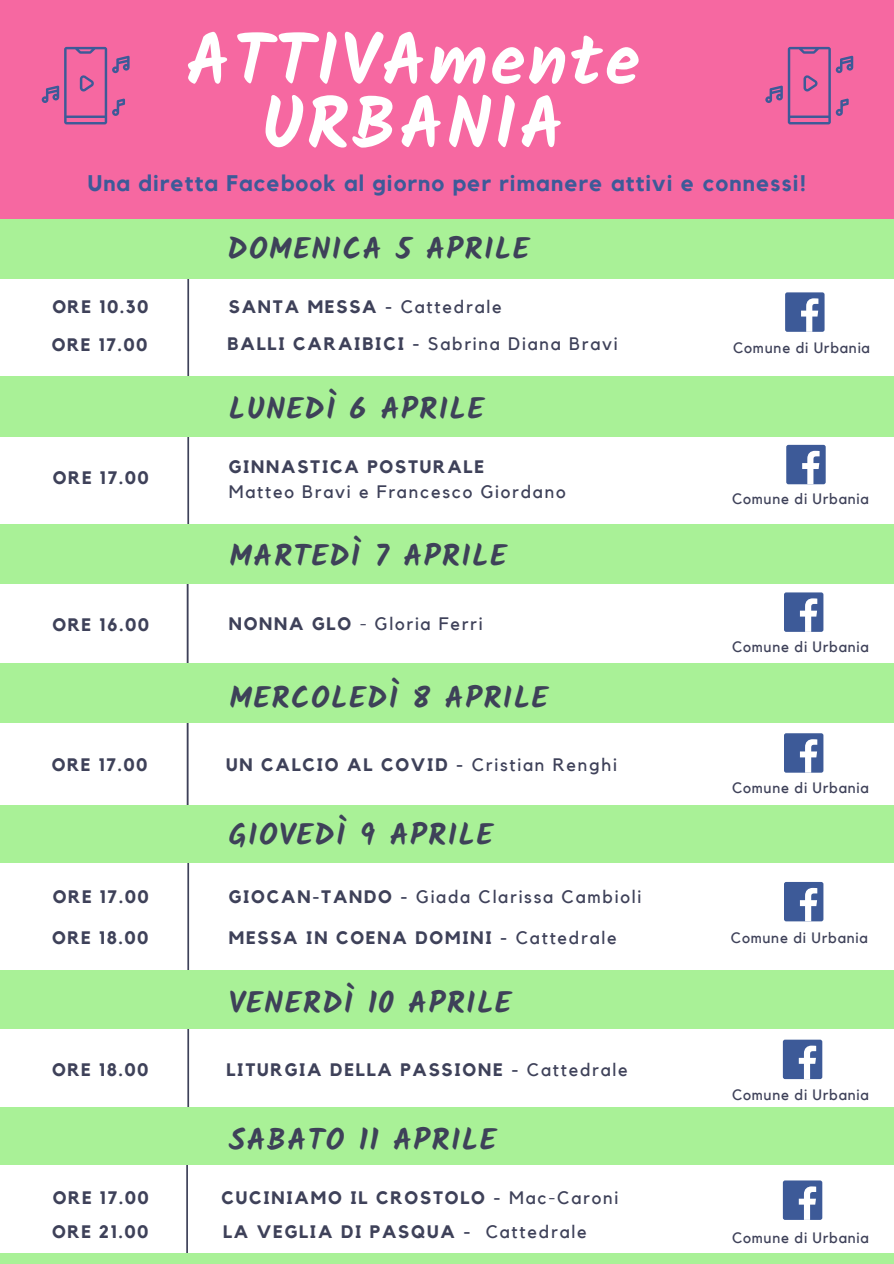
<style>
.page{position:relative;width:894px;height:1264px;background:#fff}
.page>*{position:absolute;margin:0;border:0;box-sizing:border-box;transform-origin:0 0}
.t1{font:700 70.95px/63.4px "Kalam";letter-spacing:.04em;color:#fff;text-align:center}
.t2{font:700 30px "Kalam";letter-spacing:.05em;color:#3e4159}
.t3{font:700 22.5px "Kollektif";letter-spacing:.05em;color:#3d5a98}
.t4{font:700 18px "Kollektif";letter-spacing:.1em;color:#3e4159}
.t5{font:18px "Kollektif";letter-spacing:.1em;color:#3e4159}
.t6{font:15px "Kollektif";letter-spacing:.05em;color:#3e4159}
.s1{font-weight:400}
.s2{font-weight:700}
</style>
<div class="page">
<div style="left:0;top:0;width:893px;height:263px;background:#f668a1"></div>
<svg style="left:182px;top:278px;width:12px;height:247px"></svg>
<div style="left:0;top:220px;width:893px;height:58px;background:#a9f197"></div>
<div style="left:0;top:376px;width:893px;height:60px;background:#a9f197"></div>
<svg style="left:181px;top:583px;width:13px;height:222px"></svg>
<div style="left:0;top:525px;width:893px;height:58px;background:#a9f197"></div>
<div style="left:0;top:664px;width:893px;height:58px;background:#a9f197"></div>
<svg style="left:181px;top:1164px;width:12px;height:89px"></svg>
<svg style="left:182px;top:862px;width:12px;height:245px"></svg>
<div style="left:0;top:805px;width:893px;height:57px;background:#a9f197"></div>
<div style="left:784px;top:292px;width:40px;height:40px;background:#3d5a98;border-radius:2px"></div>
<svg style="left:800px;top:298px;width:18px;height:34px"></svg>
<div style="left:0;top:1253px;width:893px;height:10px;background:#a9f197"></div>
<div style="left:0;top:970px;width:893px;height:58px;background:#a9f197"></div>
<div style="left:786px;top:445px;width:39px;height:39px;background:#3d5a98;border-radius:2px"></div>
<svg style="left:802px;top:451px;width:17px;height:33px"></svg>
<div style="left:783px;top:592px;width:40px;height:40px;background:#3d5a98;border-radius:2px"></div>
<svg style="left:799px;top:598px;width:18px;height:34px"></svg>
<div style="left:783px;top:733px;width:40px;height:39px;background:#3d5a98;border-radius:2px"></div>
<svg style="left:799px;top:739px;width:18px;height:33px"></svg>
<div style="left:783px;top:882px;width:40px;height:39px;background:#3d5a98;border-radius:2px"></div>
<svg style="left:799px;top:887px;width:18px;height:34px"></svg>
<div style="left:782px;top:1039px;width:40px;height:40px;background:#3d5a98;border-radius:2px"></div>
<svg style="left:798px;top:1045px;width:18px;height:34px"></svg>
<svg style="left:42px;top:47px;width:87px;height:77px"></svg>
<svg style="left:765px;top:47px;width:88px;height:77px"></svg>
<div style="left:0;top:1107px;width:893px;height:57px;background:#a9f197"></div>
<div style="left:782px;top:1180px;width:40px;height:39px;background:#3d5a98;border-radius:2px"></div>
<svg style="left:798px;top:1186px;width:18px;height:33px"></svg>
<h1 class="t1" style="left:185px;top:28px;width:455px">ATTIVAmente<br>URBANIA</h1>
<p class="t3" style="left:88px;top:173px;width:719px">Una diretta Facebook al giorno per rimanere attivi e connessi!</p>
<h2 class="t2" style="left:227px;top:231px;width:303px">DOMENICA 5 APRILE</h2>
<p class="t4" style="left:52px;top:299px;width:97px">ORE 10.30</p>
<p class="t4" style="left:229px;top:299px;width:274px">SANTA MESSA - <span class="s1">Cattedrale</span></p>
<p class="t4" style="left:52px;top:336px;width:97px">ORE 17.00</p>
<p class="t4" style="left:53px;top:469px;width:97px">ORE 17.00</p>
<p class="t5" style="left:227px;top:335px;width:391px"><span class="s2">BALLI CARAIBICI -</span> Sabrina Diana Bravi</p>
<h2 class="t2" style="left:229px;top:391px;width:257px">LUNEDÌ 6 APRILE</h2>
<p class="t4" style="left:229px;top:458px;width:257px">GINNASTICA POSTURALE</p>
<p class="t5" style="left:229px;top:483px;width:338px">Matteo Bravi e Francesco Giordano</p>
<h2 class="t2" style="left:229px;top:538px;width:279px">MARTEDÌ 7 APRILE</h2>
<p class="t4" style="left:52px;top:616px;width:98px">ORE 16.00</p>
<p class="t5" style="left:229px;top:615px;width:255px"><span class="s2">NONNA GLO</span> - Gloria Ferri</p>
<h2 class="t2" style="left:229px;top:680px;width:320px">MERCOLEDÌ 8 APRILE</h2>
<p class="t4" style="left:52px;top:756px;width:97px">ORE 17.00</p>
<p class="t4" style="left:226px;top:756px;width:392px">UN CALCIO AL COVID - <span class="s1">Cristian Renghi</span></p>
<p class="t4" style="left:53px;top:888px;width:97px">ORE 17.00</p>
<h2 class="t2" style="left:229px;top:817px;width:265px">GIOVEDÌ 9 APRILE</h2>
<p class="t5" style="left:229px;top:888px;width:413px"><span class="s2">GIOCAN-TANDO -</span> Giada Clarissa Cambioli</p>
<p class="t4" style="left:52px;top:929px;width:98px">ORE 18.00</p>
<p class="t4" style="left:229px;top:929px;width:389px">MESSA IN COENA DOMINI - <span class="s1">Cattedrale</span></p>
<h2 class="t2" style="left:229px;top:984px;width:284px">VENERDÌ 10 APRILE</h2>
<p class="t4" style="left:52px;top:1061px;width:98px">ORE 18.00</p>
<p class="t4" style="left:226px;top:1061px;width:402px">LITURGIA DELLA PASSIONE - <span class="s1">Cattedrale</span></p>
<p class="t4" style="left:53px;top:1189px;width:97px">ORE 17.00</p>
<h2 class="t2" style="left:229px;top:1122px;width:269px">SABATO 11 APRILE</h2>
<p class="t4" style="left:221px;top:1189px;width:398px">CUCINIAMO IL CROSTOLO - <span class="s1">Mac-Caroni</span></p>
<p class="t4" style="left:52px;top:1223px;width:98px">ORE 21.00</p>
<p class="t4" style="left:223px;top:1223px;width:365px">LA VEGLIA DI PASQUA - <span class="s1">Cattedrale</span></p>
<p class="t6" style="left:733px;top:341px;width:138px">Comune di Urbania</p>
<p class="t6" style="left:731px;top:491px;width:138px">Comune di Urbania</p>
<p class="t6" style="left:731px;top:640px;width:138px">Comune di Urbania</p>
<p class="t6" style="left:731px;top:781px;width:138px">Comune di Urbania</p>
<p class="t6" style="left:730px;top:930px;width:138px">Comune di Urbania</p>
<p class="t6" style="left:731px;top:1087px;width:138px">Comune di Urbania</p>
<p class="t6" style="left:731px;top:1230px;width:138px">Comune di Urbania</p>
</div>
